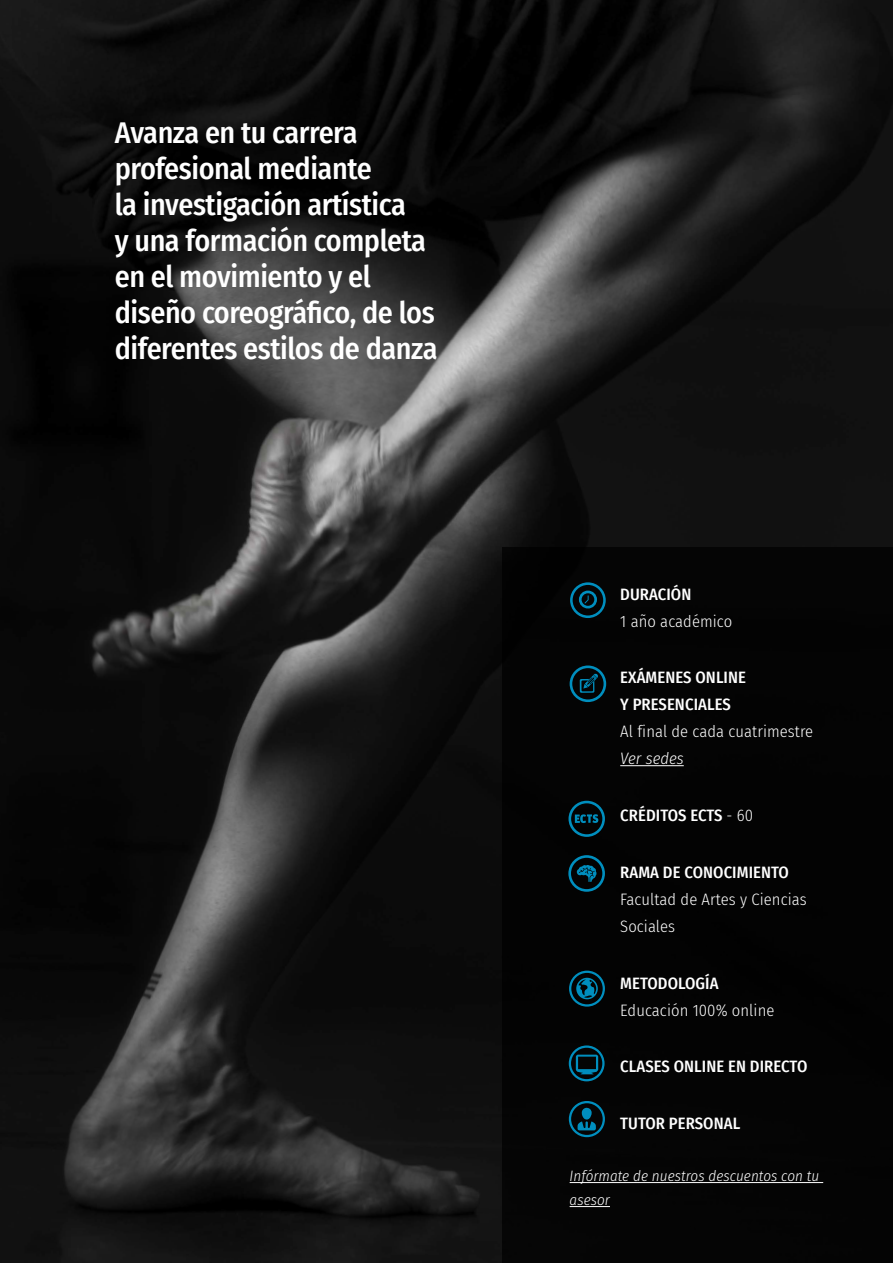
<style>
.page{position:relative;width:893px;height:1263px;background:#fff}
.page>*{position:absolute;margin:0;border:0;box-sizing:border-box;transform-origin:0 0}
.t1{font:500 30px/36px "Fira Sans Condensed";letter-spacing:-.015em;color:#fff}
.t2{font:500 16.5px/27px "Fira Sans Condensed";letter-spacing:.005em;color:#fff}
.t3{font:300 16.5px/27px "Fira Sans Condensed";letter-spacing:.005em;color:#fff}
.t4{font:italic 300 16.5px "Fira Sans Condensed";letter-spacing:.005em;color:#fff}
.t5{font:italic 300 15px/24px "Fira Sans Condensed";letter-spacing:.005em;color:#fff}
.s1{font-weight:300}
</style>
<div class="page">
<img style="left:0;top:0;width:893px;height:1263px">
<div style="left:502px;top:547px;width:391px;height:716px;background:#000"></div>
<hr style="left:620px;top:765px;width:64px;height:1px;background:#fff">
<svg style="left:570px;top:582px;width:36px;height:36px"></svg>
<svg style="left:568px;top:801px;width:37px;height:36px"></svg>
<svg style="left:568px;top:855px;width:37px;height:37px"></svg>
<svg style="left:569px;top:971px;width:36px;height:35px"></svg>
<svg style="left:569px;top:1045px;width:36px;height:36px"></svg>
<svg style="left:569px;top:1101px;width:36px;height:36px"></svg>
<svg style="left:570px;top:665px;width:36px;height:37px"></svg>
<hr style="left:570px;top:1182px;width:253px;height:1px;background:#fff">
<hr style="left:570px;top:1206px;width:40px;height:1px;background:#fff">
<p class="t1" style="left:115px;top:113px;width:324px">Avanza en tu carrera profesional mediante<br>la investigación artística<br>y una formación completa en el movimiento y el diseño coreográfico, de los diferentes estilos de danza</p>
<p class="t2" style="left:620px;top:580px;width:73px">DURACIÓN</p>
<p class="t3" style="left:620px;top:607px;width:113px">1 año académico</p>
<p class="t2" style="left:620px;top:663px;width:127px">EXÁMENES ONLINE<br>Y PRESENCIALES</p>
<p class="t3" style="left:620px;top:718px;width:195px">Al final de cada cuatrimestre</p>
<p class="t4" style="left:620px;top:747px;width:65px">Ver sedes</p>
<p class="t2" style="left:620px;top:801px;width:134px">CRÉDITOS ECTS <span class="s1">- 60</span></p>
<p class="t2" style="left:620px;top:858px;width:170px">RAMA DE CONOCIMIENTO</p>
<p class="t3" style="left:620px;top:886px;width:188px">Facultad de Artes y Ciencias<br>Sociales</p>
<p class="t2" style="left:620px;top:969px;width:100px">METODOLOGÍA</p>
<p class="t3" style="left:620px;top:996px;width:156px">Educación 100% online</p>
<p class="t2" style="left:620px;top:1052px;width:189px">CLASES ONLINE EN DIRECTO</p>
<p class="t2" style="left:620px;top:1109px;width:121px">TUTOR PERSONAL</p>
<p class="t5" style="left:570px;top:1164px;width:251px">Infórmate de nuestros descuentos con tu asesor</p>
</div>
